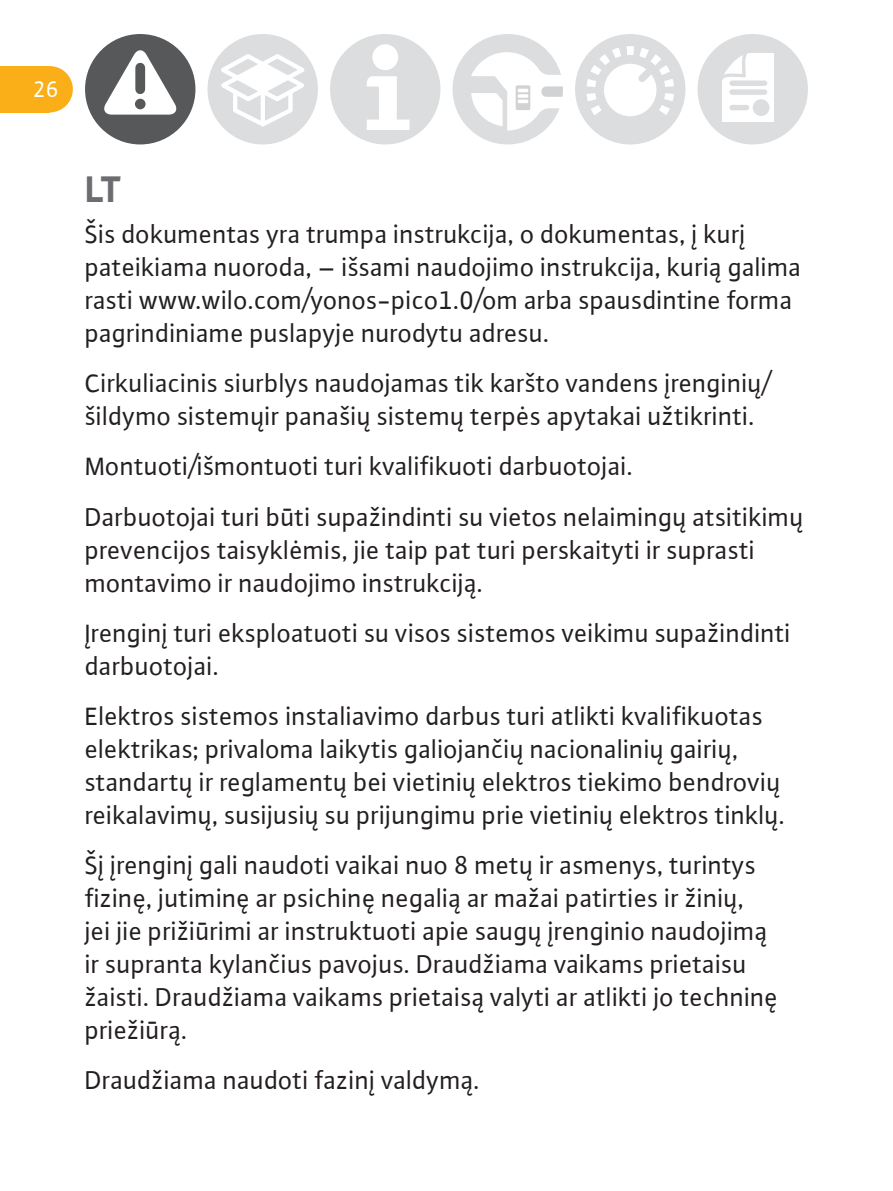
<style>
.page{position:relative;width:893px;height:1191px;background:#fff}
.page>*{position:absolute;margin:0;border:0;box-sizing:border-box;transform-origin:0 0}
.t1{font:700 39px "WILO Plus Global";color:#6c6d70}
.t2{font:27px/33px "WILO Plus Global";color:#231f20}
.t3{font:24px "WILO Plus Global";color:#fff}
</style>
<div class="page">
<div style="left:207px;top:34px;width:111px;height:110px;background:#dcdddf;border-radius:50%"></div>
<svg style="left:214px;top:51px;width:97px;height:78px"></svg>
<div style="left:330px;top:34px;width:110px;height:110px;background:#dcdddf;border-radius:50%"></div>
<div style="left:372px;top:44px;width:26px;height:26px;background:#fff;border-radius:50%"></div>
<svg style="left:367px;top:76px;width:42px;height:54px"></svg>
<svg style="left:453px;top:34px;width:110px;height:110px"></svg>
<div style="left:575px;top:34px;width:110px;height:110px;background:#dcdddf;border-radius:50%"></div>
<svg style="left:586px;top:46px;width:88px;height:70px"></svg>
<div style="left:697px;top:34px;width:111px;height:110px;background:#dcdddf;border-radius:50%"></div>
<div style="left:722px;top:53px;width:52px;height:68px;background:#fff"></div>
<svg style="left:717px;top:42px;width:31px;height:40px"></svg>
<div style="left:753px;top:99px;width:16px;height:17px;background:#dcdddf;border-radius:50%"></div>
<div style="left:732px;top:89px;width:33px;height:6px;background:#dcdddf"></div>
<div style="left:732px;top:80px;width:33px;height:6px;background:#dcdddf"></div>
<div style="left:732px;top:105px;width:15px;height:5px;background:#dcdddf"></div>
<div style="left:27px;top:66px;width:46px;height:46px;background:#faaf18;border-radius:50%"></div>
<div style="left:0;top:66px;width:50px;height:46px;background:#faaf18"></div>
<div style="left:85px;top:34px;width:110px;height:110px;background:#57585a;border-radius:50%"></div>
<svg style="left:102px;top:49px;width:75px;height:66px"></svg>
<div style="left:135px;top:68px;width:10px;height:21px;background:#57585a"></div>
<div style="left:135px;top:99px;width:11px;height:10px;background:#57585a;border-radius:50%"></div>
<p class="t3" style="left:33px;top:74px;width:27px">26</p>
<h1 class="t1" style="left:85px;top:166px;width:38px">LT</h1>
<p class="t2" style="left:85px;top:218px;width:718px">Šis dokumentas yra trumpa instrukcija, o dokumentas, į kurį pateikiama nuoroda, – išsami naudojimo instrukcija, kurią galima rasti www.wilo.com/yonos-pico1.0/om arba spausdintine forma pagrindiniame puslapyje nurodytu adresu.</p>
<p class="t2" style="left:85px;top:367px;width:687px">Cirkuliacinis siurblys naudojamas tik karšto vandens įrenginių/ šildymo sistemųir panašių sistemų terpės apytakai užtikrinti.</p>
<p class="t2" style="left:85px;top:441px;width:720px;line-height:50.1px">Montuoti/išmontuoti turi kvalifikuoti darbuotojai.<br>Darbuotojai turi būti supažindinti su vietos nelaimingų atsitikimų</p>
<p class="t2" style="left:85px;top:533px;width:672px">prevencijos taisyklėmis, jie taip pat turi perskaityti ir suprasti montavimo ir naudojimo instrukciją.</p>
<p class="t2" style="left:85px;top:615px;width:708px">Įrenginį turi eksploatuoti su visos sistemos veikimu supažindinti darbuotojai.</p>
<p class="t2" style="left:85px;top:698px;width:702px">Elektros sistemos instaliavimo darbus turi atlikti kvalifikuotas elektrikas; privaloma laikytis galiojančių nacionalinių gairių, standartų ir reglamentų bei vietinių elektros tiekimo bendrovių reikalavimų, susijusių su prijungimu prie vietinių elektros tinklų.</p>
<p class="t2" style="left:85px;top:847px;width:695px">Šį įrenginį gali naudoti vaikai nuo 8 metų ir asmenys, turintys fizinę, jutiminę ar psichinę negalią ar mažai patirties ir žinių,<br>jei jie prižiūrimi ar instruktuoti apie saugų įrenginio naudojimą ir supranta kylančius pavojus. Draudžiama vaikams prietaisu žaisti. Draudžiama vaikams prietaisą valyti ar atlikti jo techninę priežiūrą.</p>
<p class="t2" style="left:85px;top:1062px;width:397px">Draudžiama naudoti fazinį valdymą.</p>
</div>
